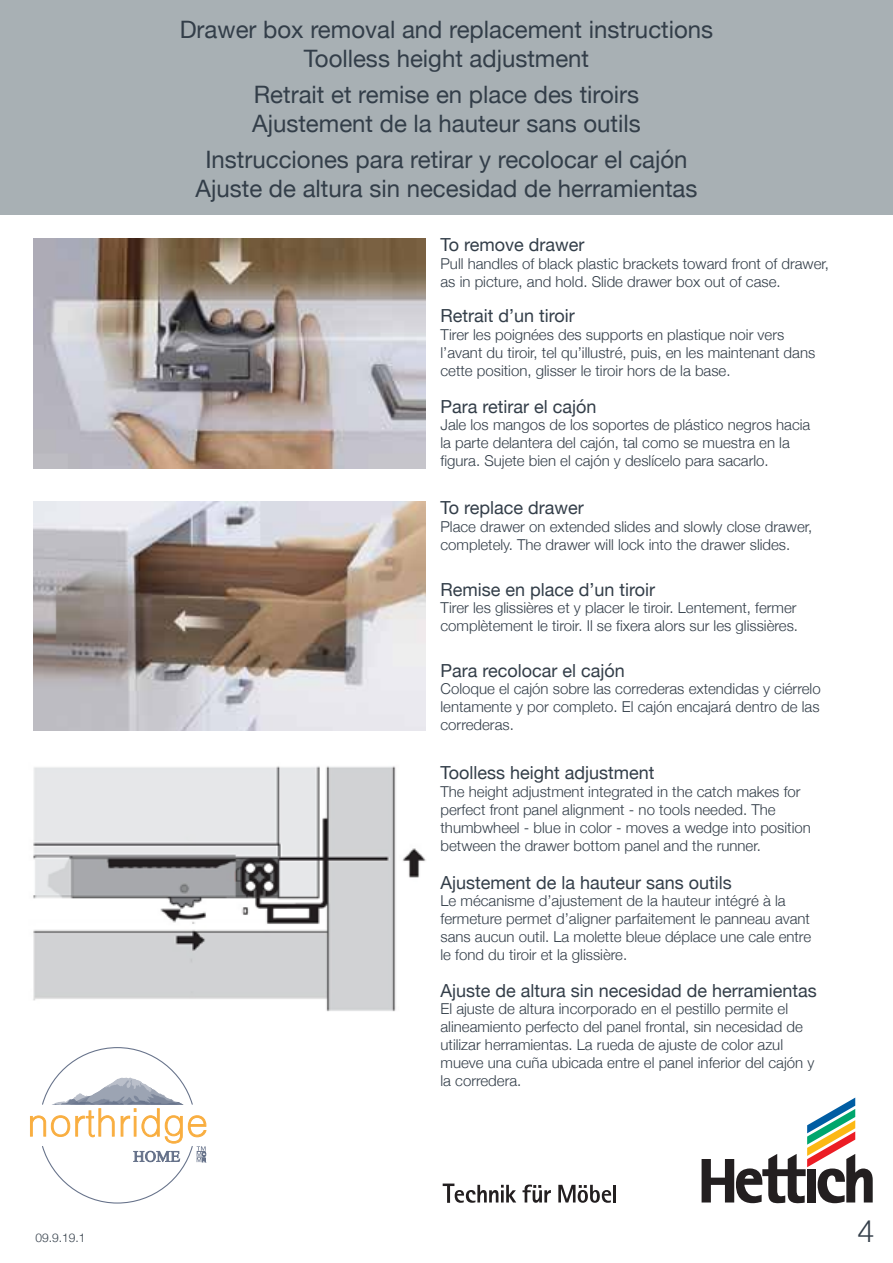
<style>
.page{position:relative;width:893px;height:1263px;background:#fff}
.page>*{position:absolute;margin:0;border:0;box-sizing:border-box;transform-origin:0 0}
.t1{font:300 30.6px "Helvetica Neue";color:#333e49}
.t2{font:24px/28.8px "Helvetica Neue";color:#333e49;text-align:center}
.t3{font:18px "Helvetica Neue";color:#333e49}
.t4{font:300 15px/18px "Helvetica Neue";color:#333e49}
.t5{font:300 12px "Helvetica Neue";color:#333e49}
</style>
<div class="page">
<img style="left:33px;top:766px;width:393px;height:246px">
<svg style="left:30px;top:1047px;width:177px;height:157px"></svg>
<div style="left:0;top:0;width:893px;height:214px;background:#a8b0b4"></div>
<svg style="left:522px;top:1184px;width:29px;height:19px"></svg>
<svg style="left:558px;top:1185px;width:53px;height:18px"></svg>
<hr style="left:613px;top:1185px;width:3px;height:17px;background:#231f20">
<svg style="left:702px;top:1097px;width:171px;height:106px"></svg>
<div style="left:807px;top:1169px;width:9px;height:33px;background:#231f20"></div>
<svg style="left:443px;top:1183px;width:73px;height:20px"></svg>
<img style="left:34px;top:501px;width:391px;height:230px">
<img style="left:34px;top:238px;width:391px;height:230px">
<p class="t5" style="left:35px;top:1228px;width:52px">09.9.19.1</p>
<h2 class="t2" style="left:180px;top:17px;width:535px">Drawer box removal and replacement instructions<br>Toolless height adjustment</h2>
<h2 class="t2" style="left:252px;top:82px;width:390px;text-align:left">Retrait et remise en place des tiroirs<br>Ajustement de la hauteur sans outils</h2>
<h2 class="t2" style="left:196px;top:147px;width:503px">Instrucciones para retirar y recolocar el cajón<br>Ajuste de altura sin necesidad de herramientas</h2>
<p class="t3" style="left:440px;top:232px;width:146px">To remove drawer</p>
<p class="t4" style="left:440px;top:253px;width:390px">Pull handles of black plastic brackets toward front of drawer, as in picture, and hold. Slide drawer box out of case.</p>
<p class="t3" style="left:440px;top:303px;width:136px">Retrait d’un tiroir</p>
<p class="t4" style="left:440px;top:324px;width:376px">Tirer les poignées des supports en plastique noir vers l’avant du tiroir, tel qu’illustré, puis, en les maintenant dans cette position, glisser le tiroir hors de la base.</p>
<p class="t3" style="left:440px;top:393px;width:157px">Para retirar el cajón</p>
<p class="t4" style="left:440px;top:414px;width:371px">Jale los mangos de los soportes de plástico negros hacia la parte delantera del cajón, tal como se muestra en la figura. Sujete bien el cajón y deslícelo para sacarlo.</p>
<p class="t3" style="left:440px;top:495px;width:145px">To replace drawer</p>
<p class="t4" style="left:440px;top:516px;width:373px">Place drawer on extended slides and slowly close drawer, completely. The drawer will lock into the drawer slides.</p>
<p class="t3" style="left:440px;top:577px;width:216px">Remise en place d’un tiroir</p>
<p class="t4" style="left:440px;top:598px;width:359px">Tirer les glissières et y placer le tiroir. Lentement, fermer complètement le tiroir. Il se fixera alors sur les glissières.</p>
<p class="t3" style="left:440px;top:657px;width:186px">Para recolocar el cajón</p>
<p class="t4" style="left:440px;top:679px;width:382px;text-align:justify">Coloque el cajón sobre las correderas extendidas y ciérrelo lentamente y por completo. El cajón encajará dentro de las correderas.</p>
<p class="t3" style="left:440px;top:760px;width:216px">Toolless height adjustment</p>
<p class="t4" style="left:440px;top:781px;width:372px">The height adjustment integrated in the catch makes for perfect front panel alignment - no tools needed. The thumbwheel - blue in color - moves a wedge into position between the drawer bottom panel and the runner.</p>
<p class="t3" style="left:440px;top:869px;width:293px">Ajustement de la hauteur sans outils</p>
<p class="t4" style="left:440px;top:891px;width:372px">Le mécanisme d’ajustement de la hauteur intégré à la fermeture permet d’aligner parfaitement le panneau avant sans aucun outil. La molette bleue déplace une cale entre le fond du tiroir et la glissière.</p>
<p class="t3" style="left:440px;top:977px;width:378px">Ajuste de altura sin necesidad de herramientas</p>
<p class="t4" style="left:440px;top:998px;width:375px">El ajuste de altura incorporado en el pestillo permite el alineamiento perfecto del panel frontal, sin necesidad de utilizar herramientas. La rueda de ajuste de color azul mueve una cuña ubicada entre el panel inferior del cajón y la corredera.</p>
<h1 class="t1" style="left:857px;top:1206px;width:19px">4</h1>
</div>
